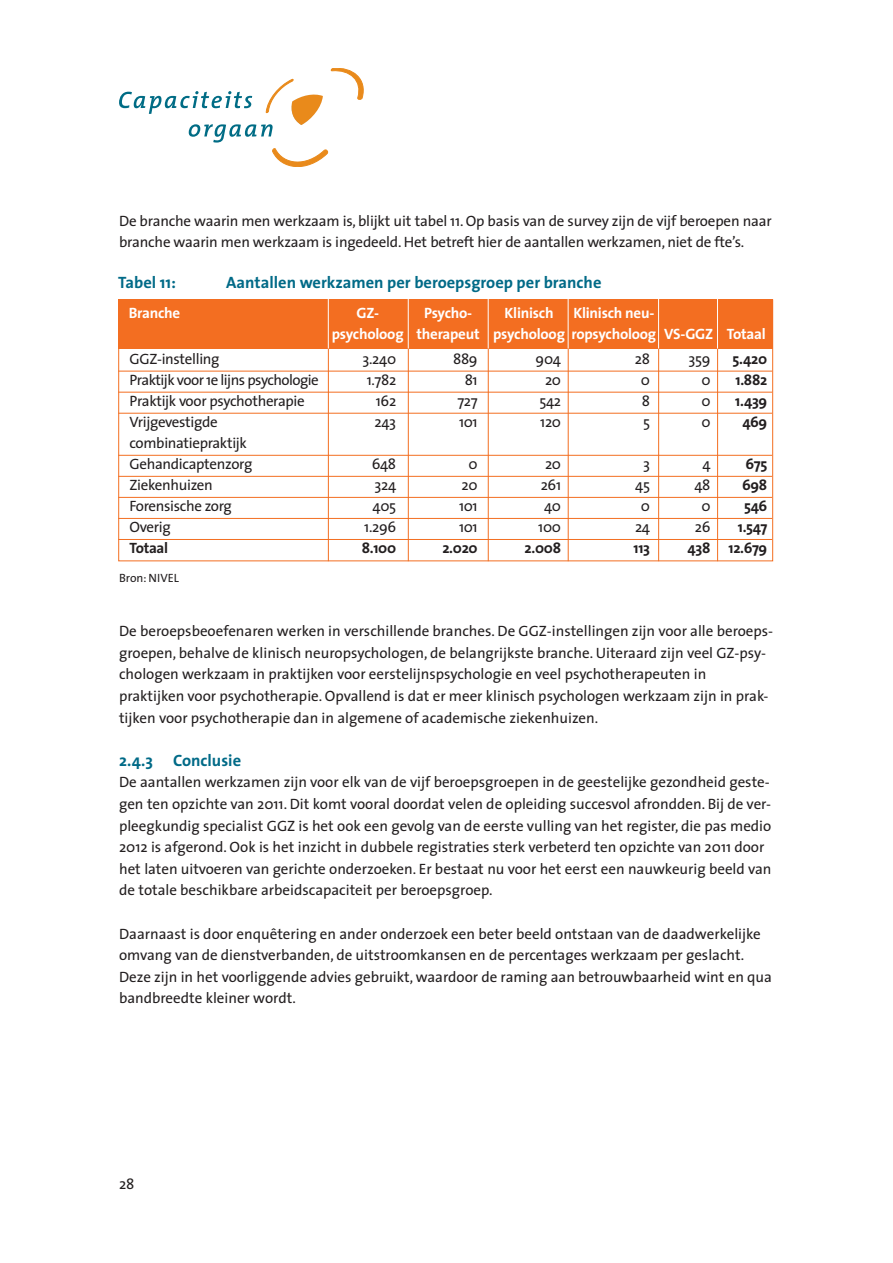
<style>
.page{position:relative;width:893px;height:1263px;background:#fff}
.page>*{position:absolute;margin:0;border:0;box-sizing:border-box;transform-origin:0 0}
.t1{font:700 16.5px "The Sans";color:#006a87}
.t2{font:15px/21.6px "The Sans";color:#231f20}
.t3{font:15px/21px "The Sans";letter-spacing:-.02em;color:#231f20}
.t4{font:700 15px/21px "The Sans";letter-spacing:-.015em;color:#fff}
.t5{font:700 15px "The Sans";letter-spacing:-.02em;color:#231f20}
.t6{font:15px "The Sans";letter-spacing:-.035em;color:#231f20}
.t7{font:12px "The Sans";color:#231f20}
</style>
<div class="page">
<svg style="left:119px;top:68px;width:244px;height:99px"></svg>
<div style="left:118px;top:300px;width:655px;height:49px;background:#f36e21"></div>
<div style="left:118px;top:300px;width:655px;height:261px;border:1px solid #f36e21"></div>
<hr style="left:118px;top:371px;width:654px;height:1px;background:#f36e21">
<hr style="left:118px;top:392px;width:654px;height:1px;background:#f36e21">
<hr style="left:118px;top:413px;width:654px;height:1px;background:#f36e21">
<hr style="left:118px;top:455px;width:654px;height:1px;background:#f36e21">
<hr style="left:118px;top:476px;width:654px;height:1px;background:#f36e21">
<hr style="left:118px;top:497px;width:654px;height:1px;background:#f36e21">
<hr style="left:118px;top:518px;width:654px;height:1px;background:#f36e21">
<hr style="left:118px;top:539px;width:654px;height:1px;background:#f36e21">
<hr style="left:328px;top:347px;width:1px;height:214px;background:#f36e21">
<hr style="left:328px;top:297px;width:1px;height:52px;background:#fff">
<hr style="left:408px;top:347px;width:1px;height:214px;background:#f36e21">
<hr style="left:408px;top:297px;width:1px;height:52px;background:#fff">
<hr style="left:488px;top:347px;width:1px;height:214px;background:#f36e21">
<hr style="left:488px;top:297px;width:1px;height:52px;background:#fff">
<hr style="left:568px;top:347px;width:1px;height:214px;background:#f36e21">
<hr style="left:568px;top:297px;width:1px;height:52px;background:#fff">
<hr style="left:658px;top:347px;width:1px;height:214px;background:#f36e21">
<hr style="left:658px;top:297px;width:1px;height:52px;background:#fff">
<hr style="left:717px;top:347px;width:1px;height:214px;background:#f36e21">
<hr style="left:717px;top:297px;width:1px;height:52px;background:#fff">
<p class="t2" style="left:119px;top:211px;width:654px">De branche waarin men werkzaam is, blijkt uit tabel 11. Op basis van de survey zijn de vijf beroepen naar branche waarin men werkzaam is ingedeeld. Het betreft hier de aantallen werkzamen, niet de fte’s.</p>
<p class="t1" style="left:118px;top:276px;width:59px">Tabel 11:</p>
<p class="t1" style="left:226px;top:276px;width:377px">Aantallen werkzamen per beroepsgroep per branche</p>
<p class="t4" style="left:129px;top:303px;width:53px">Branche</p>
<p class="t4" style="left:356px;top:303px;width:24px">GZ-</p>
<p class="t4" style="left:424px;top:303px;width:50px">Psycho-</p>
<p class="t4" style="left:504px;top:303px;width:51px">Klinisch</p>
<p class="t4" style="left:332px;top:303px;width:435px;text-indent:242px">Klinisch neu-<br>psycholoog therapeut psycholoog ropsycholoog VS-GGZ Totaal</p>
<p class="t3" style="left:130px;top:350px;width:92px">GGZ-instelling</p>
<p class="t2" style="left:363px;top:350px;width:35px">3.240</p>
<p class="t2" style="left:453px;top:350px;width:26px">889</p>
<p class="t2" style="left:536px;top:350px;width:27px">904</p>
<p class="t2" style="left:635px;top:350px;width:17px">28</p>
<p class="t2" style="left:689px;top:350px;width:23px">359</p>
<p class="t5" style="left:732px;top:353px;width:36px">5.420</p>
<p class="t6" style="left:130px;top:374px;width:191px">Praktijk voor 1e lijns psychologie</p>
<p class="t2" style="left:367px;top:371px;width:31px">1.782</p>
<p class="t2" style="left:465px;top:371px;width:15px">81</p>
<p class="t2" style="left:545px;top:371px;width:18px">20</p>
<p class="t2" style="left:641px;top:371px;width:11px">0</p>
<p class="t2" style="left:701px;top:371px;width:11px">0</p>
<p class="t5" style="left:736px;top:374px;width:33px">1.882</p>
<p class="t3" style="left:130px;top:392px;width:177px">Praktijk voor psychotherapie</p>
<p class="t2" style="left:376px;top:392px;width:22px">162</p>
<p class="t2" style="left:457px;top:392px;width:22px">727</p>
<p class="t2" style="left:539px;top:392px;width:23px">542</p>
<p class="t2" style="left:642px;top:392px;width:10px">8</p>
<p class="t2" style="left:701px;top:392px;width:11px">0</p>
<p class="t5" style="left:735px;top:395px;width:34px">1.439</p>
<p class="t3" style="left:130px;top:413px;width:90px">Vrijgevestigde</p>
<p class="t2" style="left:375px;top:413px;width:23px">243</p>
<p class="t2" style="left:459px;top:413px;width:20px">101</p>
<p class="t2" style="left:540px;top:413px;width:22px">120</p>
<p class="t2" style="left:643px;top:413px;width:9px">5</p>
<p class="t2" style="left:701px;top:413px;width:11px">0</p>
<p class="t5" style="left:742px;top:416px;width:26px">469</p>
<p class="t3" style="left:130px;top:434px;width:124px">combinatiepraktijk<br>Gehandicaptenzorg</p>
<p class="t2" style="left:372px;top:455px;width:26px">648</p>
<p class="t2" style="left:468px;top:455px;width:11px">0</p>
<p class="t2" style="left:545px;top:455px;width:18px">20</p>
<p class="t2" style="left:643px;top:455px;width:8px">3</p>
<p class="t2" style="left:702px;top:455px;width:10px">4</p>
<p class="t5" style="left:746px;top:458px;width:23px">675</p>
<p class="t3" style="left:130px;top:476px;width:85px">Ziekenhuizen</p>
<p class="t2" style="left:375px;top:476px;width:23px">324</p>
<p class="t2" style="left:462px;top:476px;width:18px">20</p>
<p class="t2" style="left:541px;top:476px;width:22px">261</p>
<p class="t2" style="left:635px;top:476px;width:16px">45</p>
<p class="t2" style="left:694px;top:476px;width:18px">48</p>
<p class="t5" style="left:742px;top:479px;width:27px">698</p>
<p class="t3" style="left:130px;top:497px;width:104px">Forensische zorg</p>
<p class="t2" style="left:372px;top:497px;width:25px">405</p>
<p class="t2" style="left:459px;top:497px;width:20px">101</p>
<p class="t2" style="left:544px;top:497px;width:19px">40</p>
<p class="t2" style="left:641px;top:497px;width:11px">0</p>
<p class="t2" style="left:701px;top:497px;width:11px">0</p>
<p class="t5" style="left:744px;top:500px;width:25px">546</p>
<p class="t2" style="left:130px;top:518px;width:43px">Overig</p>
<p class="t2" style="left:364px;top:518px;width:33px">1.296</p>
<p class="t2" style="left:459px;top:518px;width:20px">101</p>
<p class="t2" style="left:538px;top:518px;width:24px">100</p>
<p class="t2" style="left:635px;top:518px;width:17px">24</p>
<p class="t2" style="left:695px;top:518px;width:17px">26</p>
<p class="t5" style="left:738px;top:521px;width:31px">1.547</p>
<p class="t5" style="left:130px;top:542px;width:40px">Totaal</p>
<p class="t5" style="left:362px;top:542px;width:36px">8.100</p>
<p class="t5" style="left:442px;top:542px;width:37px">2.020</p>
<p class="t5" style="left:525px;top:542px;width:38px">2.008</p>
<p class="t5" style="left:634px;top:542px;width:18px">113</p>
<p class="t5" style="left:688px;top:542px;width:81px">438 12.679</p>
<p class="t7" style="left:119px;top:573px;width:61px">Bron: NIVEL</p>
<p class="t2" style="left:119px;top:622px;width:656px">De beroepsbeoefenaren werken in verschillende branches. De GGZ-instellingen zijn voor alle beroeps&shy;groepen, behalve de klinisch neuropsychologen, de belangrijkste branche. Uiteraard zijn veel GZ-psy&shy;chologen werkzaam in praktijken voor eerstelijnspsychologie en veel psychotherapeuten in praktijken voor psychotherapie. Opvallend is dat er meer klinisch psychologen werkzaam zijn in prak&shy;tijken voor psychotherapie dan in algemene of academische ziekenhuizen.</p>
<p class="t1" style="left:119px;top:754px;width:124px">2.4.3 Conclusie</p>
<p class="t2" style="left:119px;top:773px;width:654px">De aantallen werkzamen zijn voor elk van de vijf beroepsgroepen in de geestelijke gezondheid geste&shy;gen ten opzichte van 2011. Dit komt vooral doordat velen de opleiding succesvol afrondden. Bij de ver&shy;pleegkundig specialist GGZ is het ook een gevolg van de eerste vulling van het register, die pas medio 2012 is afgerond. Ook is het inzicht in dubbele registraties sterk verbeterd ten opzichte van 2011 door het laten uitvoeren van gerichte onderzoeken. Er bestaat nu voor het eerst een nauwkeurig beeld van de totale beschikbare arbeidscapaciteit per beroepsgroep.</p>
<p class="t2" style="left:119px;top:924px;width:654px">Daarnaast is door enquêtering en ander onderzoek een beter beeld ontstaan van de daadwerkelijke omvang van de dienstverbanden, de uitstroomkansen en de percentages werkzaam per geslacht.<br>Deze zijn in het voorliggende advies gebruikt, waardoor de raming aan betrouwbaarheid wint en qua bandbreedte kleiner wordt.</p>
<p class="t2" style="left:119px;top:1175px;width:17px">28</p>
</div>
